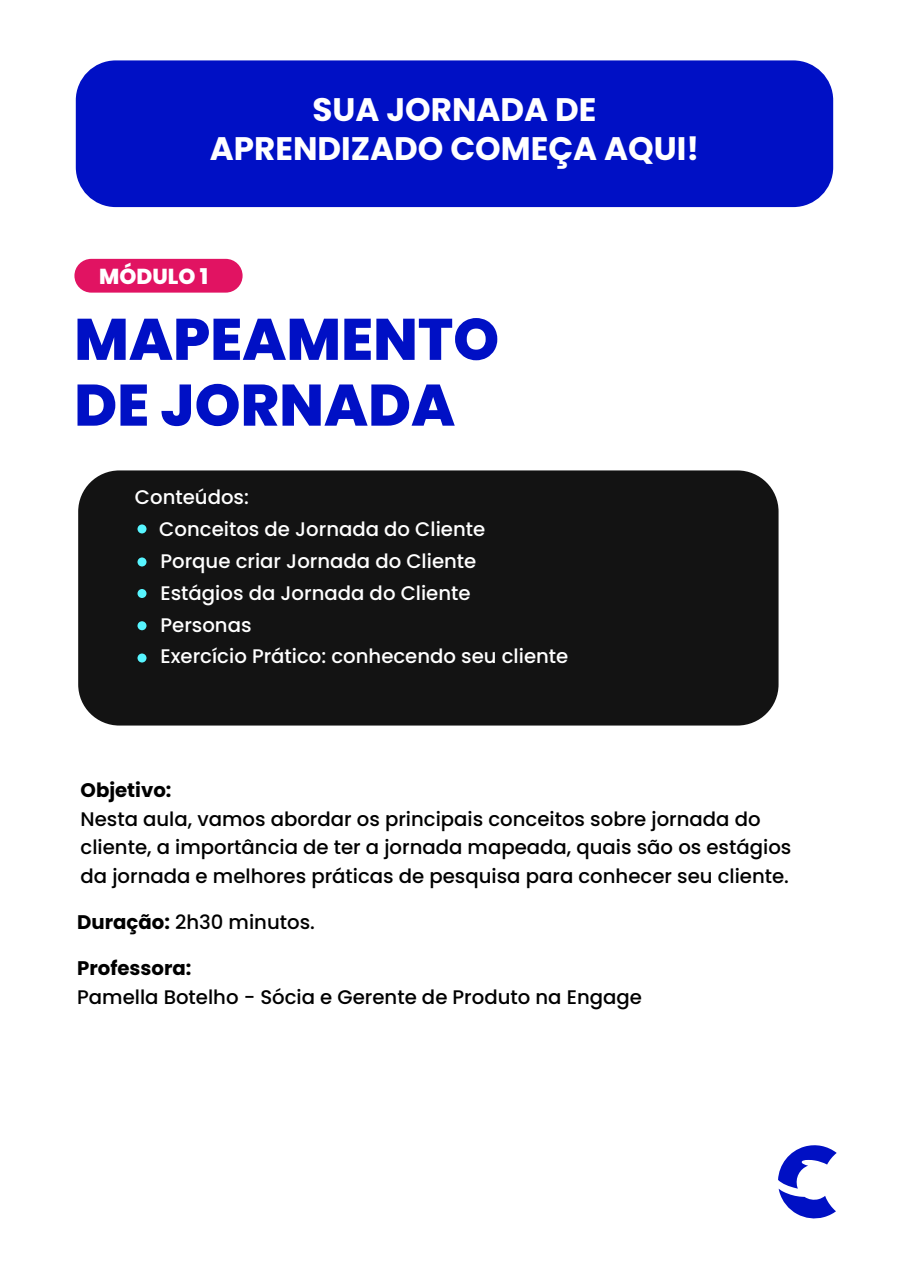
<style>
.page{position:relative;width:909px;height:1285px;background:#fff}
.page>*{position:absolute;margin:0;border:0;box-sizing:border-box;transform-origin:0 0}
.t1{font:800 58.43px/65.8px "Poppins";color:#0010c5}
.t2{font:700 32.55px/39.1px "Poppins";color:#fff;text-align:center}
.t3{font:800 21.67px "Poppins";color:#fff}
.t4{font:500 19.65px/28.5px "Poppins";color:#000}
.t5{font:500 19.65px/31.9px "Poppins";color:#fff}
.t6{font:700 19.65px "Poppins";color:#000}
.s1{font-weight:700}
</style>
<div class="page">
<svg style="left:778px;top:1145px;width:58px;height:74px"></svg>
<div style="left:76px;top:60px;width:756px;height:147px;background:#0010c5;border-radius:40px"></div>
<div style="left:74px;top:259px;width:168px;height:34px;background:#e11362;border-radius:17px"></div>
<div style="left:78px;top:470px;width:700px;height:255px;background:#131313;border-radius:41px"></div>
<div style="left:137px;top:524px;width:9px;height:9px;background:#57f5ff;border-radius:50%"></div>
<div style="left:137px;top:557px;width:9px;height:9px;background:#57f5ff;border-radius:50%"></div>
<div style="left:137px;top:621px;width:9px;height:9px;background:#57f5ff;border-radius:50%"></div>
<div style="left:137px;top:653px;width:9px;height:9px;background:#57f5ff;border-radius:50%"></div>
<div style="left:137px;top:589px;width:9px;height:9px;background:#57f5ff;border-radius:50%"></div>
<h2 class="t2" style="left:210px;top:90px;width:490px">SUA JORNADA DE<br>APRENDIZADO COMEÇA AQUI!</h2>
<p class="t3" style="left:99px;top:264px;width:110px">MÓDULO 1</p>
<h1 class="t1" style="left:74px;top:307px;width:426px">MAPEAMENTO<br>DE JORNADA</h1>
<p class="t5" style="left:159px;top:481px;width:410px;text-indent:-24px">Conteúdos:<br>Conceitos de Jornada do Cliente<br>Porque criar Jornada do Cliente<br>Estágios da Jornada do Cliente<br>Personas<br>Exercício Prático: conhecendo seu cliente</p>
<p class="t6" style="left:81px;top:779px;width:92px">Objetivo:</p>
<p class="t4" style="left:81px;top:805px;width:712px">Nesta aula, vamos abordar os principais conceitos sobre jornada do cliente, a importância de ter a jornada mapeada, quais são os estágios da jornada e melhores práticas de pesquisa para conhecer seu cliente.</p>
<p class="t4" style="left:77px;top:908px;width:239px"><span class="s1">Duração:</span> 2h30 minutos.</p>
<p class="t6" style="left:77px;top:957px;width:116px">Professora:</p>
<p class="t4" style="left:77px;top:982px;width:566px">Pamella Botelho - Sócia e Gerente de Produto na Engage</p>
</div>
